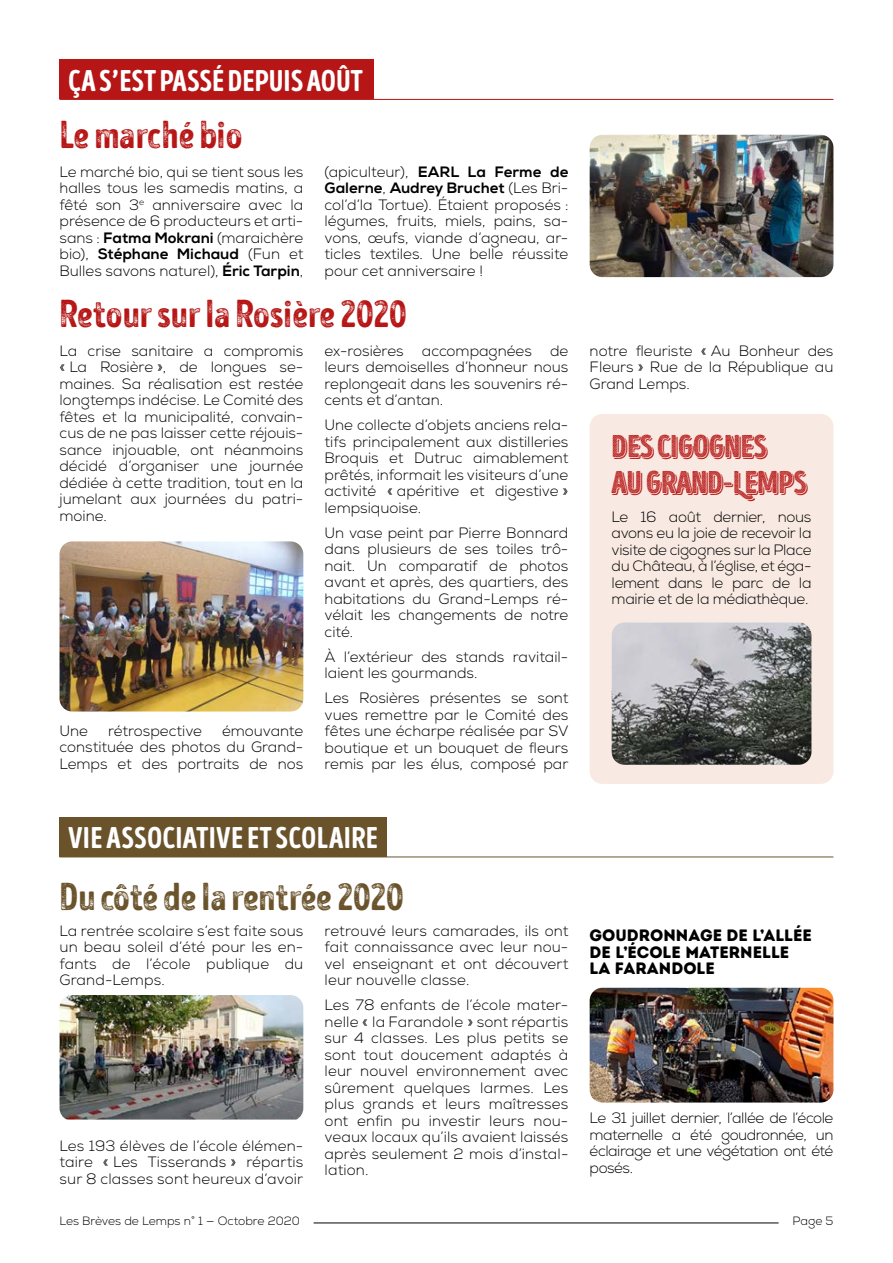
<style>
.page{position:relative;width:893px;height:1263px;background:#fff}
.page>*{position:absolute;margin:0;border:0;box-sizing:border-box;transform-origin:0 0}
.t1{font:39px "Intro Head H G Base";color:#b61615}
.t2{font:39px "Intro Head H G Base";letter-spacing:-.01em;color:#6a532b}
.t3{font:31.5px/36px "Intro Head HUC H1 Base Shade";color:#b61615}
.t4{font:30px "Intro Head H Base";letter-spacing:.01em;color:#fff}
.t5{font:16.5px/16.5px "Intro Rust Base";color:#000}
.t6{font:300 15px/16.5px "Nexa";color:#000;text-align:justify}
.t7{font:300 12px "Nexa";color:#000}
.s1{font-weight:800}
</style>
<div class="page">
<hr style="left:314px;top:1223px;width:465px;height:1px;background:#000">
<img style="left:60px;top:541px;width:243px;height:170px">
<img style="left:60px;top:995px;width:243px;height:124px">
<img style="left:590px;top:988px;width:243px;height:114px">
<div style="left:60px;top:60px;width:314px;height:39px;background:#b61615"></div>
<hr style="left:60px;top:99px;width:773px;height:1px;background:#b61615">
<div style="left:60px;top:817px;width:327px;height:39px;background:#6a532b"></div>
<hr style="left:60px;top:856px;width:773px;height:1px;background:#6a532b">
<div style="left:590px;top:414px;width:243px;height:370px;background:#f8e9e2;border-radius:13px"></div>
<img style="left:612px;top:622px;width:199px;height:143px">
<img style="left:590px;top:135px;width:243px;height:142px">
<h3 class="t4" style="left:68px;top:62px;width:296px">ÇA S’EST PASSÉ DEPUIS AOÛT</h3>
<h1 class="t1" style="left:60px;top:111px;width:185px">Le marché bio</h1>
<p class="t6" style="left:60px;top:164px;width:245px">Le marché bio, qui se tient sous les halles tous les samedis matins, a fêté son 3<sup>e</sup> anniversaire avec la présence de 6 producteurs et arti&shy;sans : <span class="s1">Fatma Mokrani</span> (maraichère bio), <span class="s1">Stéphane Michaud</span> (Fun et Bulles savons naturel), <span class="s1">Éric Tarpin</span>,</p>
<p class="t6" style="left:325px;top:164px;width:245px">(apiculteur), <span class="s1">EARL La Ferme de Galerne</span>, <span class="s1">Audrey Bruchet</span> (Les Bri&shy;col’d’la Tortue). Étaient proposés : légumes, fruits, miels, pains, sa&shy;vons, œufs, viande d’agneau, ar&shy;ticles textiles. Une belle réussite pour cet anniversaire !</p>
<h1 class="t1" style="left:60px;top:290px;width:349px">Retour sur la Rosière 2020</h1>
<p class="t6" style="left:60px;top:343px;width:245px">La crise sanitaire a compromis « La Rosière », de longues se&shy;maines. Sa réalisation est restée longtemps indécise. Le Comité des fêtes et la municipalité, convain&shy;cus de ne pas laisser cette réjouis&shy;sance injouable, ont néanmoins décidé d’organiser une journée dédiée à cette tradition, tout en la jumelant aux journées du patri&shy;moine.</p>
<p class="t6" style="left:60px;top:723px;width:245px;text-indent:163px">émouvante constituée des photos du Grand-Lemps et des portraits de nos</p>
<p class="t6" style="left:60px;top:723px;width:30px">Une</p>
<p class="t6" style="left:108px;top:723px;width:95px">rétrospective</p>
<p class="t6" style="left:325px;top:343px;width:245px">ex-rosières accompagnées de leurs demoiselles d’honneur nous replongeait dans les souvenirs ré&shy;cents et d’antan.</p>
<p class="t6" style="left:325px;top:417px;width:245px">Une collecte d’objets anciens rela&shy;tifs principalement aux distilleries Broquis et Dutruc aimablement prêtés, informait les visiteurs d’une activité « apéritive et digestive » lempsiquoise.</p>
<p class="t6" style="left:325px;top:525px;width:245px">Un vase peint par Pierre Bonnard dans plusieurs de ses toiles trô&shy;nait. Un comparatif de photos avant et après, des quartiers, des habitations du Grand-Lemps ré&shy;vélait les changements de notre cité.</p>
<p class="t6" style="left:325px;top:649px;width:245px">À l’extérieur des stands ravitail&shy;laient les gourmands.</p>
<p class="t6" style="left:325px;top:690px;width:245px">Les Rosières présentes se sont vues remettre par le Comité des fêtes une écharpe réalisée par SV boutique et un bouquet de fleurs remis par les élus, composé par</p>
<h3 class="t4" style="left:68px;top:820px;width:312px">VIE ASSOCIATIVE ET SCOLAIRE</h3>
<h1 class="t2" style="left:60px;top:873px;width:346px">Du côté de la rentrée 2020</h1>
<p class="t6" style="left:60px;top:923px;width:245px">La rentrée scolaire s’est faite sous un beau soleil d’été pour les en&shy;fants de l’école publique du Grand-Lemps.</p>
<p class="t6" style="left:60px;top:1138px;width:245px">Les 193 élèves de l’école élémen&shy;taire « Les Tisserands » répartis sur 8 classes sont heureux d’avoir</p>
<p class="t6" style="left:325px;top:923px;width:245px">retrouvé leurs camarades, ils ont fait connaissance avec leur nou&shy;vel enseignant et ont découvert leur nouvelle classe.</p>
<p class="t6" style="left:325px;top:997px;width:245px">Les 78 enfants de l’école mater&shy;nelle « la Farandole » sont répartis sur 4 classes. Les plus petits se sont tout doucement adaptés à leur nouvel environnement avec sûrement quelques larmes. Les plus grands et leurs maîtresses ont enfin pu investir leurs nou&shy;veaux locaux qu’ils avaient laissés après seulement 2 mois d’instal&shy;lation.</p>
<p class="t6" style="left:590px;top:343px;width:245px">notre fleuriste « Au Bonheur des Fleurs » Rue de la République au Grand Lemps.</p>
<h2 class="t3" style="left:612px;top:429px;width:196px">Des cigognes<br>au Grand-Lemps</h2>
<p class="t6" style="left:612px;top:509px;width:201px">Le 16 août dernier, nous avons eu la joie de recevoir la visite de cigognes sur la Place du Château, à l’église, et éga&shy;lement dans le parc de la mairie et de la médiathèque.</p>
<p class="t5" style="left:590px;top:928px;width:224px">GOUDRONNAGE DE L’ALLÉE<br>DE L’ÉCOLE MATERNELLE<br>LA FARANDOLE</p>
<p class="t6" style="left:590px;top:1110px;width:245px">Le 31 juillet dernier, l’allée de l’école maternelle a été goudronnée, un éclairage et une végétation ont été posés.</p>
<p class="t7" style="left:60px;top:1214px;width:242px">Les Brèves de Lemps n° 1 — Octobre 2020</p>
<p class="t7" style="left:793px;top:1214px;width:42px">Page 5</p>
</div>
